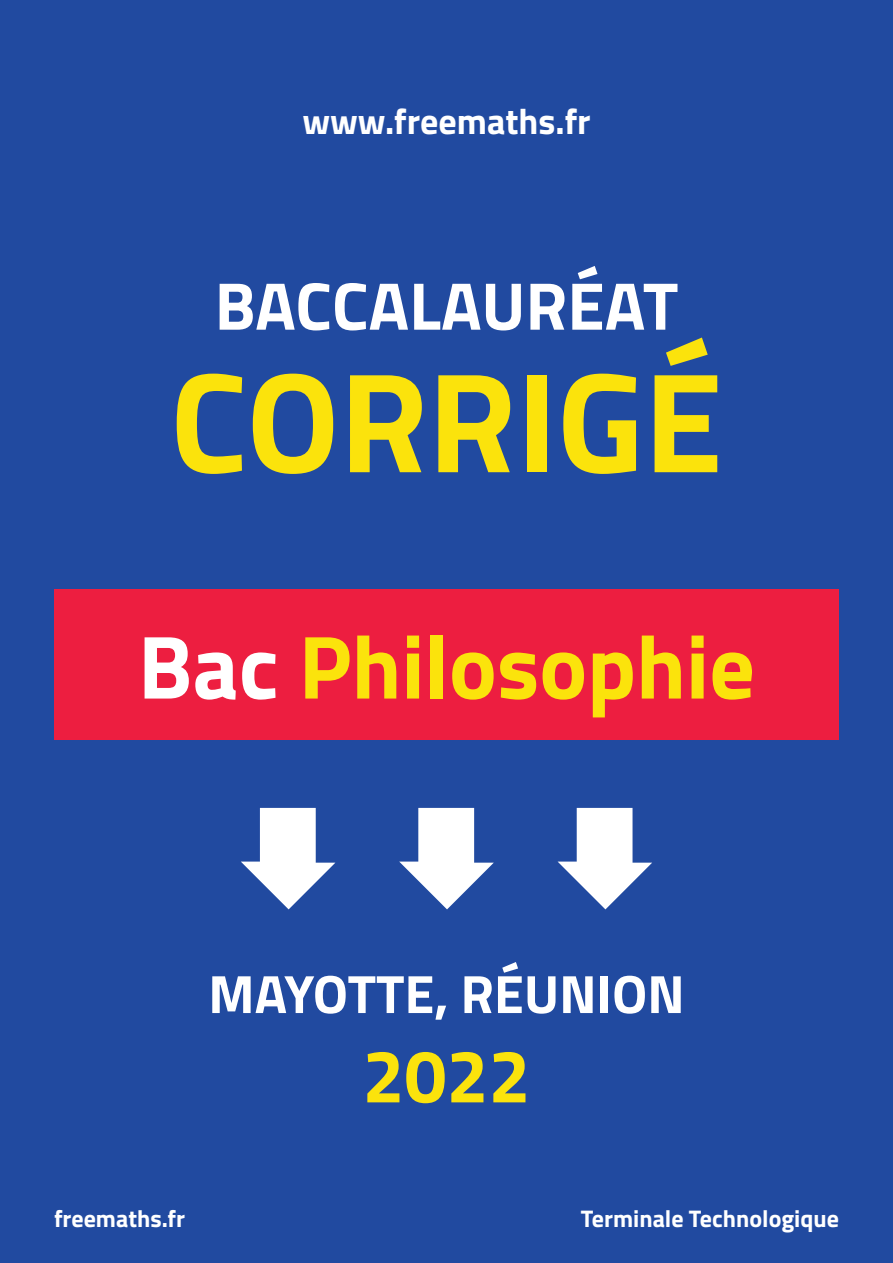
<style>
.page{position:relative;width:893px;height:1263px;background:#214aa0}
.page>*{position:absolute;margin:0;border:0;box-sizing:border-box;transform-origin:0 0}
.t1{font:700 142.5px "Titillium";color:#fbe30c}
.t2{font:700 90px "Titillium";color:#fbe30c}
.t3{font:700 75px "Titillium";color:#fbe30c}
.t4{font:700 67.5px "Titillium";color:#fff}
.t5{font:700 54px "Titillium";color:#fff}
.t6{font:700 36px "Titillium";color:#fff}
.t7{font:700 24px "Titillium";color:#fff}
.s1{color:#fff}
</style>
<div class="page">
<svg style="left:241px;top:808px;width:94px;height:101px"></svg>
<svg style="left:399px;top:808px;width:95px;height:101px"></svg>
<svg style="left:558px;top:808px;width:94px;height:101px"></svg>
<div style="left:54px;top:589px;width:785px;height:151px;background:#ed1e40"></div>
<h3 class="t6" style="left:302px;top:94px;width:290px">www.freemaths.fr</h3>
<h3 class="t4" style="left:215px;top:254px;width:465px">BACCALAURÉAT</h3>
<h1 class="t1" style="left:170px;top:313px;width:554px">CORRIGÉ</h1>
<h2 class="t2" style="left:138px;top:598px;width:619px"><span class="s1">Bac</span> Philosophie</h2>
<p class="t5" style="left:208px;top:953px;width:478px">MAYOTTE, RÉUNION</p>
<h3 class="t3" style="left:362px;top:1019px;width:169px">2022</h3>
<p class="t7" style="left:54px;top:1200px;width:133px">freemaths.fr</p>
<p class="t7" style="left:581px;top:1200px;width:260px">Terminale Technologique</p>
</div>
